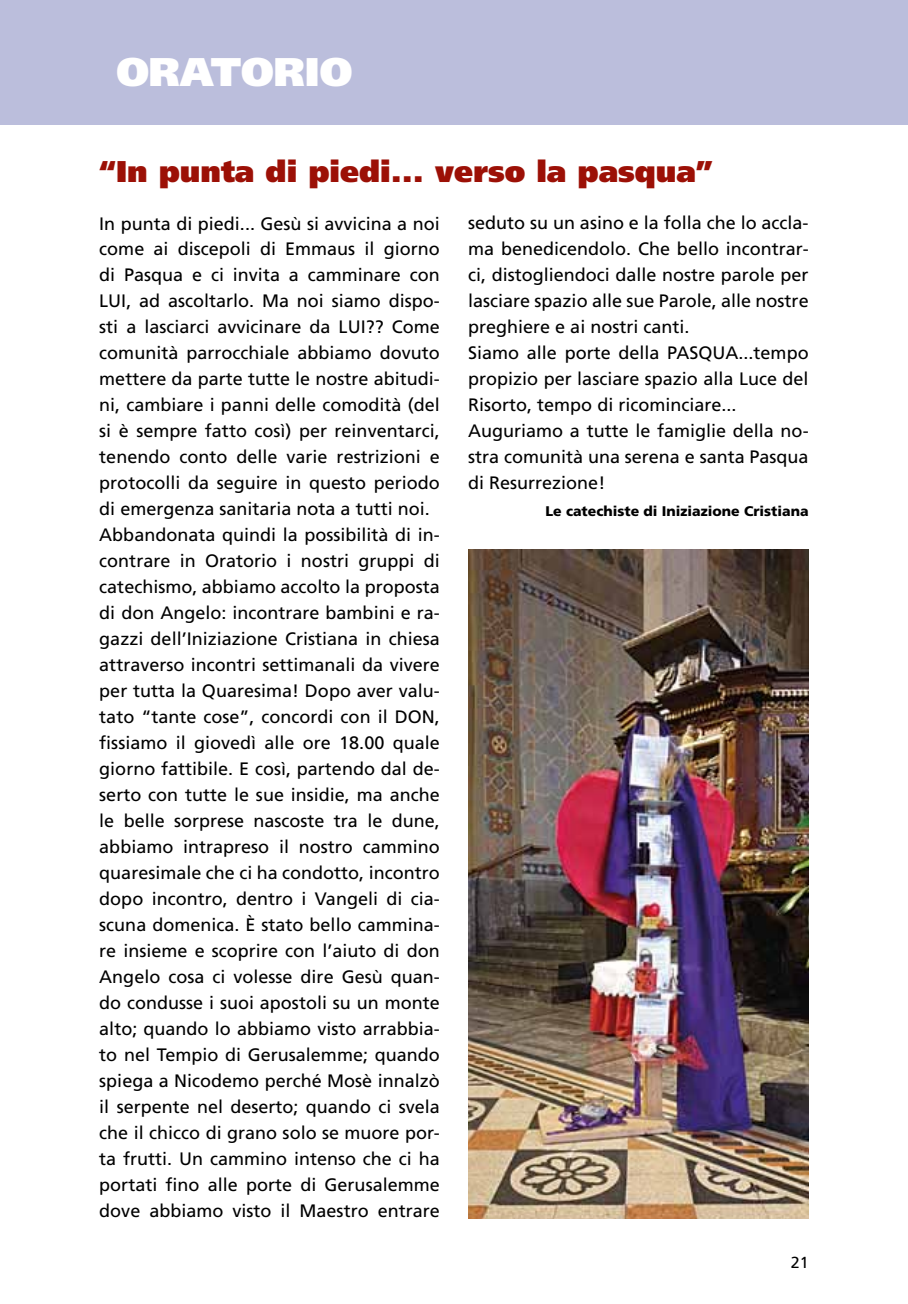
<style>
.page{position:relative;width:908px;height:1304px;background:#fff}
.page>*{position:absolute;margin:0;border:0;box-sizing:border-box;transform-origin:0 0}
.t1{font:900 40px "Frutiger";color:#fff}
.t2{font:900 30px "Frutiger";color:#9c1006}
.t3{font:18px/26px "Frutiger";color:#000}
.t4{font:16px "Frutiger";color:#000}
.t5{font:900 14px "Frutiger";color:#000}
</style>
<div class="page">
<div style="left:0;top:0;width:907px;height:125px;background:#bbbedc"></div>
<img style="left:468px;top:550px;width:340px;height:669px">
<h1 class="t1" style="left:116px;top:48px;width:237px">oratorio</h1>
<h2 class="t2" style="left:99px;top:153px;width:614px">“In punta di piedi... verso la pasqua”</h2>
<p class="t3" style="left:99px;top:210px;width:342px">I n punta di piedi... Gesù si avvicina a noi come ai discepoli di Emmaus il giorno di Pasqua e ci invita a camminare con LUI, ad ascoltarlo. Ma noi siamo dispo&shy;sti a lasciarci avvicinare da LUI ?? Come comunità parrocchiale abbiamo dovuto mettere da parte tutte le nostre abitudi&shy;ni, cambiare i panni delle comodità (del si è sempre fatto così) per reinventarci, tenendo conto delle varie restrizioni e protocolli da seguire in questo periodo di emergenza sanitaria nota a tutti noi.<br>Abbandonata quindi la possibilità di in&shy;contrare in Oratorio i nostri gruppi di catechismo, abbiamo accolto la proposta di don Angelo: incontrare bambini e ra&shy;gazzi dell’I niziazione Cristiana in chiesa attraverso incontri settimanali da vivere per tutta la Quaresima! Dopo aver valu&shy;tato “tante cose”, concordi con il DON</p>
<p class="t3" style="left:99px;top:704px;width:342px;text-align:justify;text-indent:335px">, fissiamo il giovedì alle ore 18.00 quale giorno fattibile. E così, partendo dal de&shy;serto con tutte le sue insidie, ma anche le belle sorprese nascoste tra le dune, abbiamo intrapreso il nostro cammino quaresimale che ci ha condotto, incontro dopo incontro, dentro i Vangeli di cia&shy;scuna domenica. È stato bello cammina&shy;re insieme e scoprire con l’aiuto di don Angelo cosa ci volesse dire Gesù quan&shy;do condusse i suoi apostoli su un monte alto; quando lo abbiamo visto arrabbia&shy;to nel Tempio di Gerusalemme; quando spiega a N icodemo perché Mosè innalzò il serpente nel deserto; quando ci svela che il chicco di grano solo se muore por&shy;ta frutti. U n cammino intenso che ci ha portati fino alle porte di Gerusalemme dove abbiamo visto il Maestro entrare</p>
<p class="t3" style="left:468px;top:210px;width:342px">seduto su un asino e la folla che lo accla&shy;ma benedicendolo. Che bello incontrar&shy;ci, distogliendoci dalle nostre parole per lasciare spazio alle sue Parole, alle nostre preghiere e ai nostri canti.<br>Siamo alle porte della PASQUA...tempo propizio per lasciare spazio alla Luce del Risorto, tempo di ricominciare...<br>Auguriamo a tutte le famiglie della no&shy;stra comunità una serena e santa Pasqua di Resurrezione!</p>
<p class="t5" style="left:545px;top:502px;width:265px">Le catechiste di Iniziazione Cristiana</p>
<p class="t4" style="left:790px;top:1253px;width:19px">21</p>
</div>
